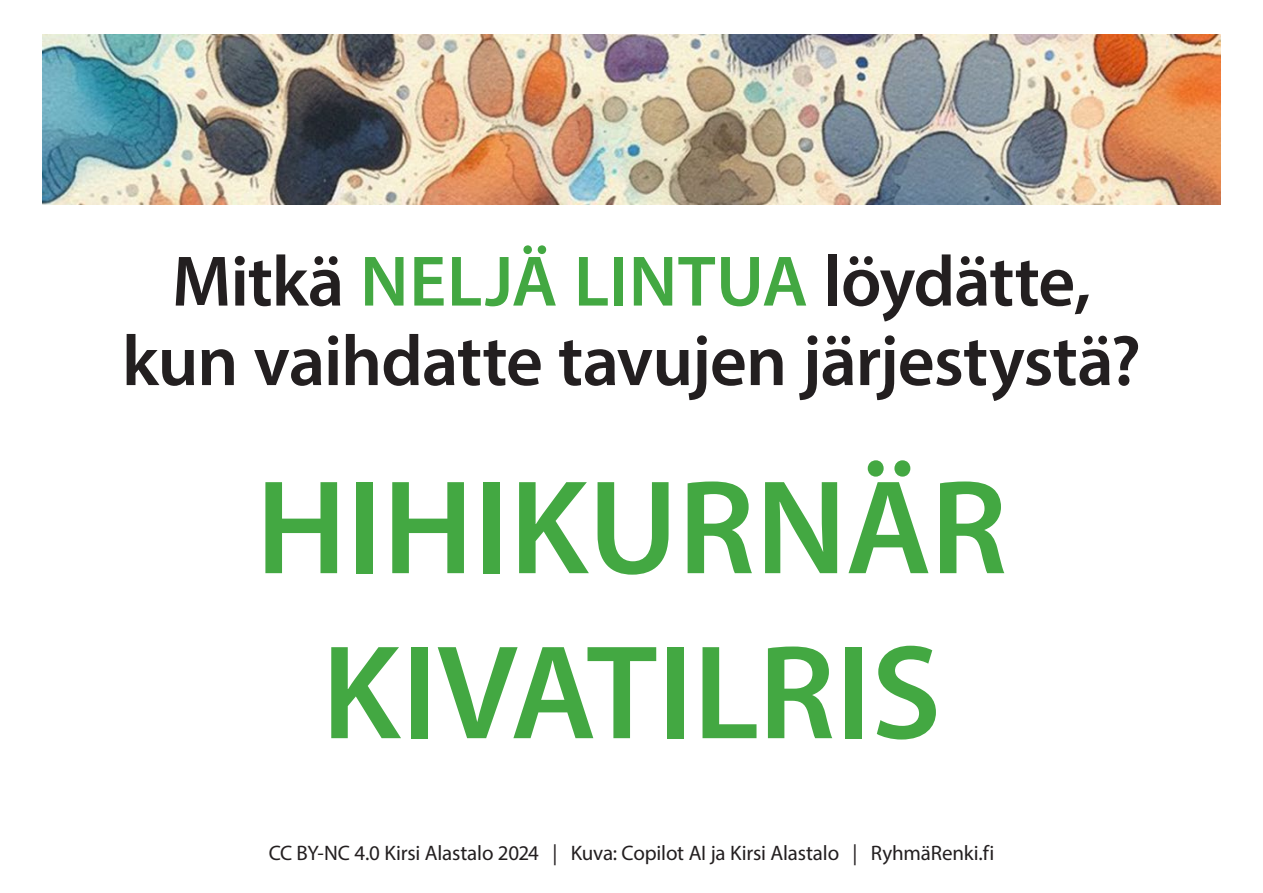
<style>
.page{position:relative;width:1263px;height:893px;background:#fff}
.page>*{position:absolute;margin:0;border:0;box-sizing:border-box;transform-origin:0 0}
.anagrammi{font:600 135px "Myriad Pro";color:#43a842}
.kysymys-iso{font:600 72px/79.5px "Myriad Pro";letter-spacing:-.015em;color:#231f20;text-align:center}
.t1{font:21px "Myriad Pro";letter-spacing:-.01em;color:#231f20}
.s1{color:#43a842}
</style>
<div class="page">
<img style="left:42px;top:34px;width:1178px;height:170px">
<p class="kysymys-iso" style="left:122px;top:240px;width:1021px">Mitkä <span class="s1">NELJÄ LINTUA</span> löydätte, kun vaihdatte tavujen järjestystä?</p>
<p class="anagrammi" style="left:256px;top:442px;width:753px">HIHIKURNÄR</p>
<p class="anagrammi" style="left:322px;top:607px;width:621px">KIVATILRIS</p>
<p class="t1" style="left:269px;top:840px;width:727px">CC BY-NC 4.0 Kirsi Alastalo 2024 | Kuva: Copilot AI ja Kirsi Alastalo | RyhmäRenki.fi</p>
</div>
